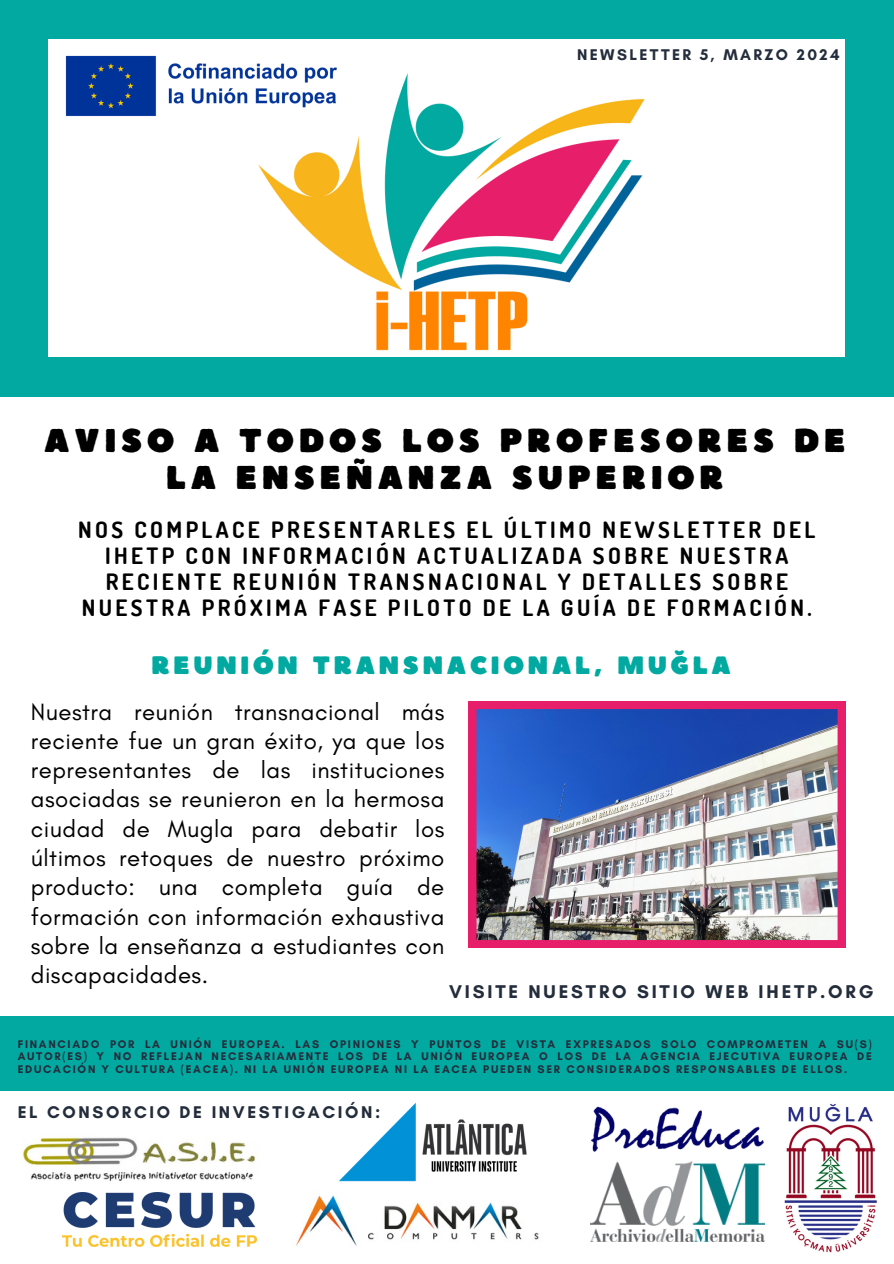
<style>
.page{position:relative;width:894px;height:1264px;background:#fff}
.page>*{position:absolute;margin:0;border:0;box-sizing:border-box;transform-origin:0 0}
.t1{font:33px/37.2px "Boulder";letter-spacing:.15em;color:#000;text-align:center}
.t2{font:25.05px "Boulder";letter-spacing:.15em;color:#01a9a0}
.t3{font:24px/29.2px "Glacial Indifference";letter-spacing:.02em;color:#000;text-align:justify}
.t4{font:700 22.5px/25.8px "Dosis";letter-spacing:.15em;color:#000;text-align:center}
.t5{font:700 18.75px "Glacial Indifference";letter-spacing:.15em;color:#242d3c}
.t6{font:700 17.25px "Glacial Indifference";letter-spacing:.15em;color:#242d3c}
.t7{font:700 15.75px "Glacial Indifference";letter-spacing:.15em;color:#242d3c}
.t8{font:700 11.25px/12.3px "Glacial Indifference";letter-spacing:.15em;color:#242d3c;text-align:justify}
</style>
<div class="page">
<div style="left:0;top:1016px;width:893px;height:78px;background:#01a9a0"></div>
<div style="left:0;top:1091px;width:893px;height:172px;background:#fff"></div>
<img style="left:784px;top:1104px;width:93px;height:149px">
<img style="left:339px;top:1102px;width:188px;height:80px">
<img style="left:590px;top:1162px;width:174px;height:79px">
<img style="left:23px;top:1137px;width:232px;height:44px">
<img style="left:62px;top:1192px;width:195px;height:54px">
<img style="left:591px;top:1106px;width:173px;height:56px">
<img style="left:295px;top:1195px;width:244px;height:51px">
<div style="left:0;top:0;width:893px;height:396px;background:#01a9a0"></div>
<div style="left:48px;top:39px;width:796px;height:317px;background:#fff"></div>
<img style="left:256px;top:73px;width:398px;height:324px">
<img style="left:65px;top:56px;width:284px;height:60px">
<img style="left:468px;top:701px;width:377px;height:246px">
<p class="t7" style="left:577px;top:45px;width:264px">NEWSLETTER 5, MARZO 2024</p>
<p class="t1" style="left:44px;top:420px;width:802px">AVISO A TODOS LOS PROFESORES DE<br>LA ENSEÑANZA SUPERIOR</p>
<p class="t4" style="left:78px;top:516px;width:738px">NOS COMPLACE PRESENTARLES EL ÚLTIMO NEWSLETTER DEL IHETP CON INFORMACIÓN ACTUALIZADA SOBRE NUESTRA RECIENTE REUNIÓN TRANSNACIONAL Y DETALLES SOBRE NUESTRA PRÓXIMA FASE PILOTO DE LA GUÍA DE FORMACIÓN.</p>
<p class="t2" style="left:151px;top:648px;width:580px">REUNIÓN TRANSNACIONAL, MUĞLA</p>
<p class="t3" style="left:31px;top:696px;width:415px">Nuestra reunión transnacional más reciente fue un gran éxito, ya que los representantes de las instituciones asociadas se reunieron en la hermosa ciudad de Mugla para debatir los últimos retoques de nuestro próximo producto: una completa guía de formación con información exhaustiva sobre la enseñanza a estudiantes con discapacidades.</p>
<h5 class="t5" style="left:449px;top:980px;width:426px">VISITE NUESTRO SITIO WEB IHETP.ORG</h5>
<p class="t8" style="left:18px;top:1037px;width:855px">FINANCIADO POR LA UNIÓN EUROPEA. LAS OPINIONES Y PUNTOS DE VISTA EXPRESADOS SOLO COMPROMETEN A SU(S)<br>AUTOR(ES) Y NO REFLEJAN NECESARIAMENTE LOS DE LA UNIÓN EUROPEA O LOS DE LA AGENCIA EJECUTIVA EUROPEA DE EDUCACIÓN Y CULTURA (EACEA). NI LA UNIÓN EUROPEA NI LA EACEA PUEDEN SER CONSIDERADOS RESPONSABLES DE ELLOS.</p>
<p class="t6" style="left:18px;top:1101px;width:364px">EL CONSORCIO DE INVESTIGACIÓN:</p>
</div>
